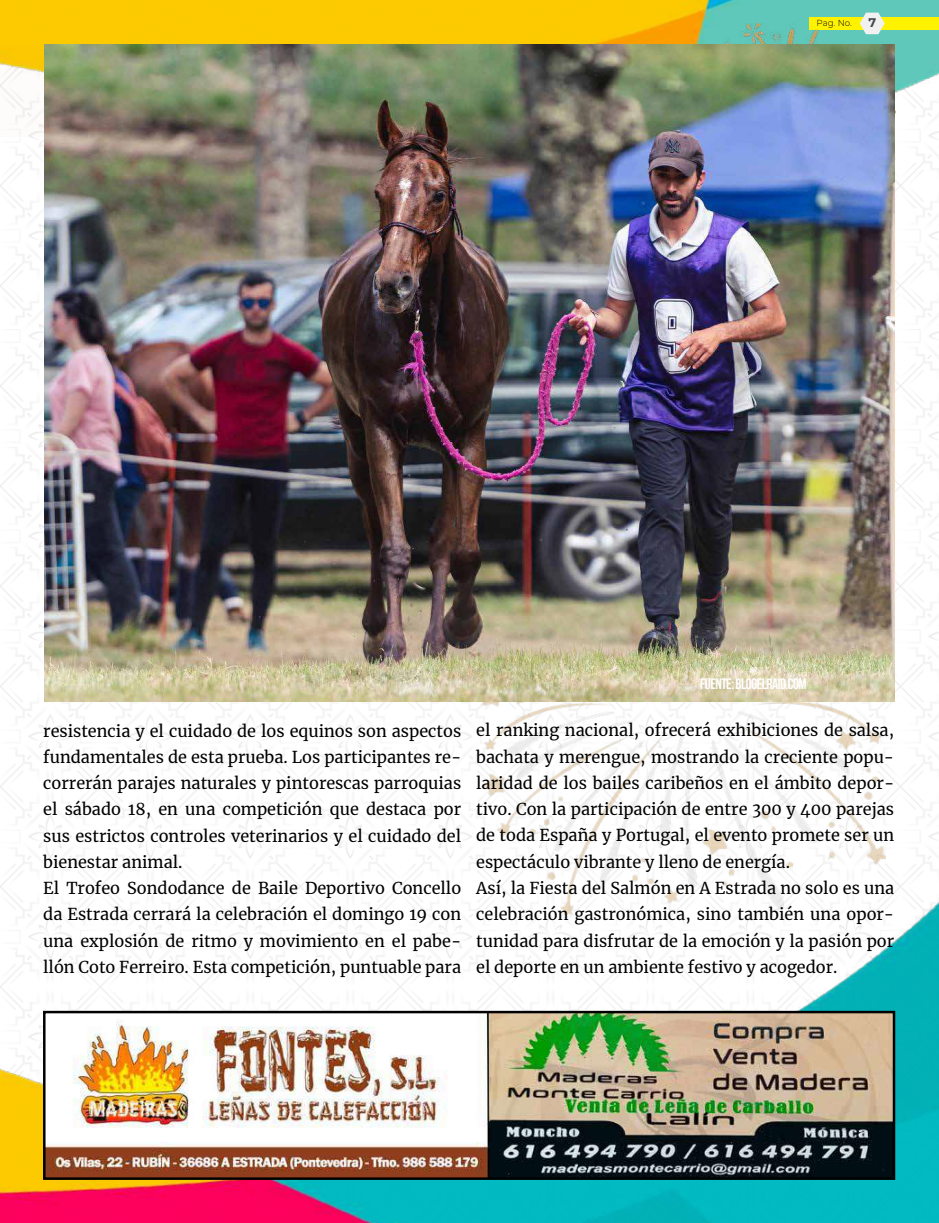
<style>
.page{position:relative;width:939px;height:1223px;background:#fff}
.page>*{position:absolute;margin:0;border:0;box-sizing:border-box;transform-origin:0 0}
.t1{font:16.25px/26.2px "Merriweather";color:#000}
.t2{font:700 15px "Bebas Neue";letter-spacing:-.03em;color:#fff}
.t3{font:700 12.5px "Montserrat";color:#44484d}
.t4{font:300 8.75px "Montserrat";color:#000}
</style>
<div class="page">
<img style="left:0;top:0;width:939px;height:220px">
<div style="left:809px;top:18px;width:130px;height:12px;background:#fff200"></div>
<svg style="left:860px;top:13px;width:25px;height:11px"></svg>
<img style="left:0;top:711px;width:939px;height:511px">
<img style="left:481px;top:702px;width:405px;height:212px">
<img style="left:667px;top:24px;width:228px;height:20px">
<svg style="left:0;top:45px;width:44px;height:91px"></svg>
<img style="left:44px;top:44px;width:851px;height:658px">
<img style="left:46px;top:1013px;width:846px;height:163px">
<div style="left:43px;top:1010px;width:852px;height:169px;border:2px solid #000"></div>
<p class="t4" style="left:817px;top:17px;width:37px">Pag. No.</p>
<p class="t3" style="left:869px;top:14px;width:9px">7</p>
<p class="t2" style="left:700px;top:675px;width:108px">FUENTE: BLOGELRAID.COM</p>
<p class="t1" style="left:43px;top:717px;width:419px">resistencia y el cuidado de los equinos son aspectos fundamentales de esta prueba. Los participantes re&shy;correrán parajes naturales y pintorescas parroquias el sábado 18, en una competición que destaca por sus estrictos controles veterinarios y el cuidado del bienestar animal.<br>El Trofeo Sondodance de Baile Deportivo Concello da Estrada cerrará la celebración el domingo 19 con una explosión de ritmo y movimiento en el pabe&shy;llón Coto Ferreiro. Esta competición, puntuable para</p>
<p class="t1" style="left:476px;top:717px;width:420px">el ranking nacional, ofrecerá exhibiciones de salsa, bachata y merengue, mostrando la creciente popu&shy;laridad de los bailes caribeños en el ámbito depor&shy;tivo. Con la participación de entre 300 y 400 parejas de toda España y Portugal, el evento promete ser un espectáculo vibrante y lleno de energía.<br>Así, la Fiesta del Salmón en A Estrada no solo es una celebración gastronómica, sino también una opor&shy;tunidad para disfrutar de la emoción y la pasión por el deporte en un ambiente festivo y acogedor.</p>
</div>
